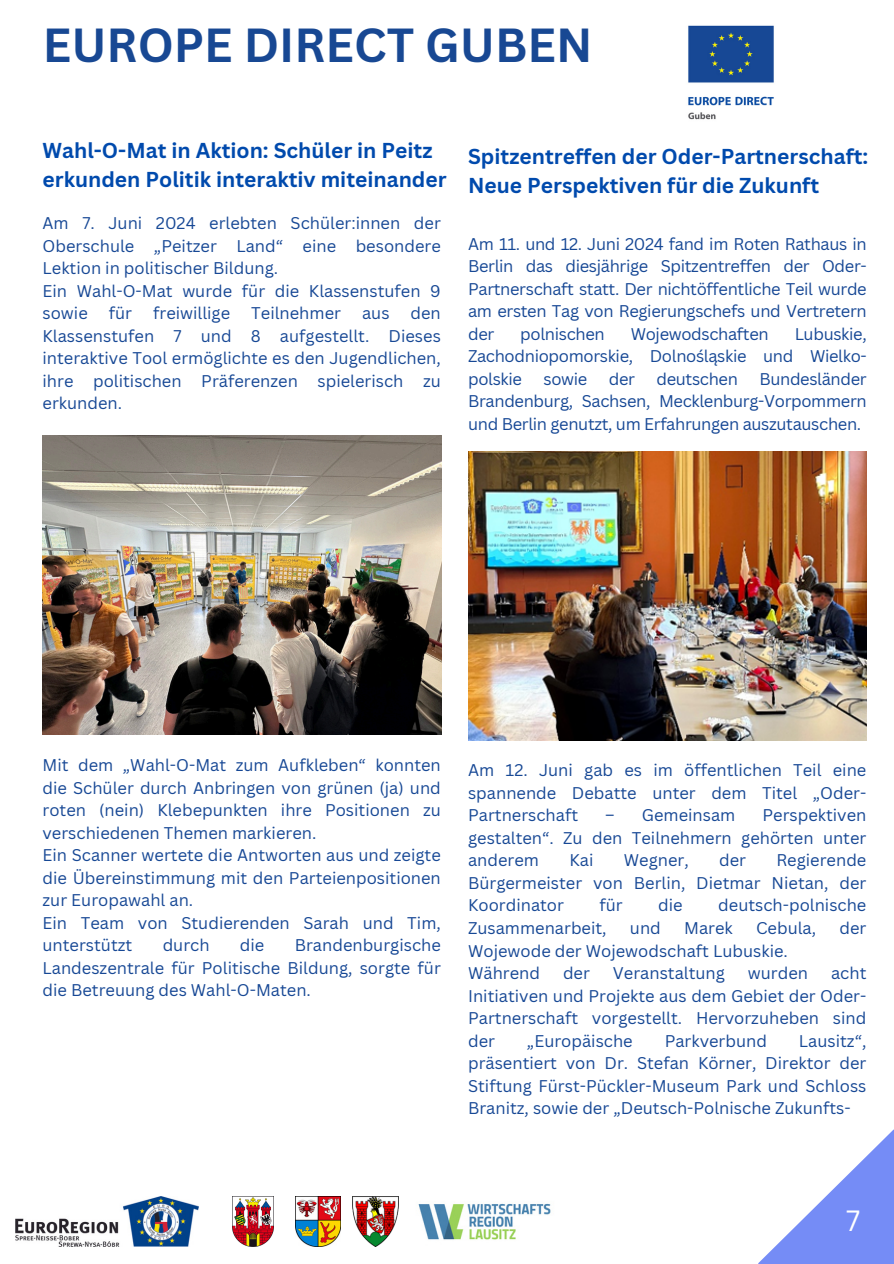
<style>
.page{position:relative;width:894px;height:1264px;background:#fff}
.page>*{position:absolute;margin:0;border:0;box-sizing:border-box;transform-origin:0 0}
.t1{font:700 46.5px "Canva Sans";color:#184893}
.t2{font:28.5px "Canva Sans";color:#fff}
.t3{font:700 21px/29.2px "Canva Sans";color:#004aad}
.t4{font:16.5px/22.5px "Canva Sans";color:#174895;text-align:justify}
.t5{font:16.5px "Canva Sans";letter-spacing:-.02em;color:#174895}
</style>
<div class="page">
<svg style="left:758px;top:1130px;width:135px;height:133px"></svg>
<img style="left:688px;top:25px;width:86px;height:95px">
<img style="left:15px;top:1196px;width:184px;height:50px">
<img style="left:233px;top:1196px;width:40px;height:50px">
<img style="left:295px;top:1196px;width:45px;height:50px">
<img style="left:352px;top:1196px;width:47px;height:50px">
<img style="left:418px;top:1203px;width:133px;height:37px">
<img style="left:43px;top:436px;width:398px;height:298px">
<img style="left:468px;top:452px;width:398px;height:288px">
<p class="t1" style="left:43px;top:12px;width:551px">EUROPE DIRECT GUBEN</p>
<p class="t3" style="left:43px;top:135px;width:405px">Wahl-O-Mat in Aktion: Schüler in Peitz erkunden Politik interaktiv miteinander</p>
<p class="t4" style="left:43px;top:212px;width:400px">Am 7. Juni 2024 erlebten Schüler:innen der Oberschule „Peitzer Land“ eine besondere Lektion in politischer Bildung.</p>
<p class="t4" style="left:43px;top:279px;width:399px">Ein Wahl-O-Mat wurde für die Klassenstufen 9 sowie</p>
<p class="t4" style="left:109px;top:302px;width:25px">für</p>
<p class="t4" style="left:153px;top:302px;width:79px">freiwillige</p>
<p class="t4" style="left:251px;top:302px;width:91px">Teilnehmer</p>
<p class="t4" style="left:362px;top:302px;width:29px">aus</p>
<p class="t4" style="left:43px;top:302px;width:400px;text-indent:368px">den Klassenstufen 7 und 8 aufgestellt. Dieses interaktive Tool ermöglichte es den Jugendlichen, ihre politischen Präferenzen spielerisch zu erkunden.</p>
<p class="t3" style="left:468px;top:141px;width:401px">Spitzentreffen der Oder-Partnerschaft:<br>Neue Perspektiven für die Zukunft</p>
<p class="t4" style="left:468px;top:232px;width:400px">Am 11. und 12. Juni 2024 fand im Roten Rathaus in Berlin das diesjährige Spitzentreffen der Oder-Partnerschaft statt. Der nichtöffentliche Teil wurde am ersten Tag von Regierungschefs und Vertretern der</p>
<p class="t5" style="left:520px;top:322px;width:86px">polnischen</p>
<p class="t5" style="left:630px;top:322px;width:139px">Wojewodschaften</p>
<p class="t4" style="left:468px;top:322px;width:400px;text-indent:326px">Lubuskie, Zachodniopomorskie, Dolnośląskie und Wielko&shy;polskie</p>
<p class="t4" style="left:468px;top:367px;width:400px;text-indent:291px">Bundesländer Brandenburg, Sachsen, Mecklenburg-Vorpommern und Berlin genutzt, um Erfahrungen auszutauschen.</p>
<p class="t4" style="left:543px;top:367px;width:45px">sowie</p>
<p class="t4" style="left:608px;top:367px;width:28px">der</p>
<p class="t5" style="left:656px;top:367px;width:83px">deutschen</p>
<p class="t4" style="left:43px;top:753px;width:399px">Mit dem „Wahl-O-Mat zum Aufkleben“ konnten die Schüler durch Anbringen von grünen (ja) und roten (nein) Klebepunkten ihre Positionen zu verschiedenen Themen markieren.</p>
<p class="t4" style="left:43px;top:843px;width:400px">Ein Scanner wertete die Antworten aus und zeigte die Übereinstimmung mit den Parteienpositionen zur Europawahl an.</p>
<p class="t4" style="left:43px;top:911px;width:399px">Ein Team von Studierenden Sarah und Tim, unterstützt</p>
<p class="t4" style="left:43px;top:933px;width:399px;text-indent:252px">Brandenburgische Landeszentrale für Politische Bildung, sorgte für die Betreuung des Wahl-O-Maten.</p>
<p class="t4" style="left:163px;top:933px;width:48px">durch</p>
<p class="t4" style="left:240px;top:933px;width:26px">die</p>
<p class="t4" style="left:468px;top:758px;width:400px">Am 12. Juni gab es im öffentlichen Teil eine spannende Debatte unter dem Titel „Oder-Partnerschaft</p>
<p class="t4" style="left:468px;top:803px;width:399px;text-indent:294px">Perspektiven gestalten“. Zu den Teilnehmern gehörten unter anderem</p>
<p class="t4" style="left:605px;top:803px;width:131px">– Gemeinsam</p>
<p class="t4" style="left:468px;top:848px;width:400px;text-indent:308px">Regierende Bürgermeister von Berlin, Dietmar Nietan, der Koordinator</p>
<p class="t4" style="left:569px;top:848px;width:25px">Kai</p>
<p class="t4" style="left:623px;top:848px;width:66px">Wegner,</p>
<p class="t4" style="left:718px;top:848px;width:28px">der</p>
<p class="t4" style="left:599px;top:893px;width:25px">für</p>
<p class="t4" style="left:658px;top:893px;width:26px">die</p>
<p class="t4" style="left:718px;top:893px;width:150px">deutsch-polnische</p>
<p class="t4" style="left:468px;top:916px;width:140px">Zusammenarbeit,</p>
<p class="t4" style="left:629px;top:916px;width:32px">und</p>
<p class="t4" style="left:684px;top:916px;width:50px">Marek</p>
<p class="t4" style="left:755px;top:916px;width:62px">Cebula,</p>
<p class="t4" style="left:839px;top:916px;width:28px">der</p>
<p class="t4" style="left:468px;top:938px;width:321px">Wojewode der Wojewodschaft Lubuskie.</p>
<p class="t4" style="left:468px;top:961px;width:73px">Während</p>
<p class="t4" style="left:563px;top:961px;width:28px">der</p>
<p class="t4" style="left:612px;top:961px;width:113px">Veranstaltung</p>
<p class="t4" style="left:747px;top:961px;width:62px">wurden</p>
<p class="t4" style="left:468px;top:961px;width:400px;text-indent:363px">acht Initiativen und Projekte aus dem Gebiet der Oder-Partnerschaft vorgestellt. Hervorzuheben sind der</p>
<p class="t4" style="left:468px;top:1028px;width:399px;text-indent:331px">Lausitz“, präsentiert von Dr. Stefan Körner, Direktor der Stiftung Fürst-Pückler-Museum Park und Schloss Branitz, sowie der „Deutsch-Polnische Zukunfts-</p>
<p class="t4" style="left:527px;top:1028px;width:107px">„Europäische</p>
<p class="t4" style="left:664px;top:1028px;width:104px">Parkverbund</p>
<p class="t2" style="left:845px;top:1200px;width:16px">7</p>
</div>
